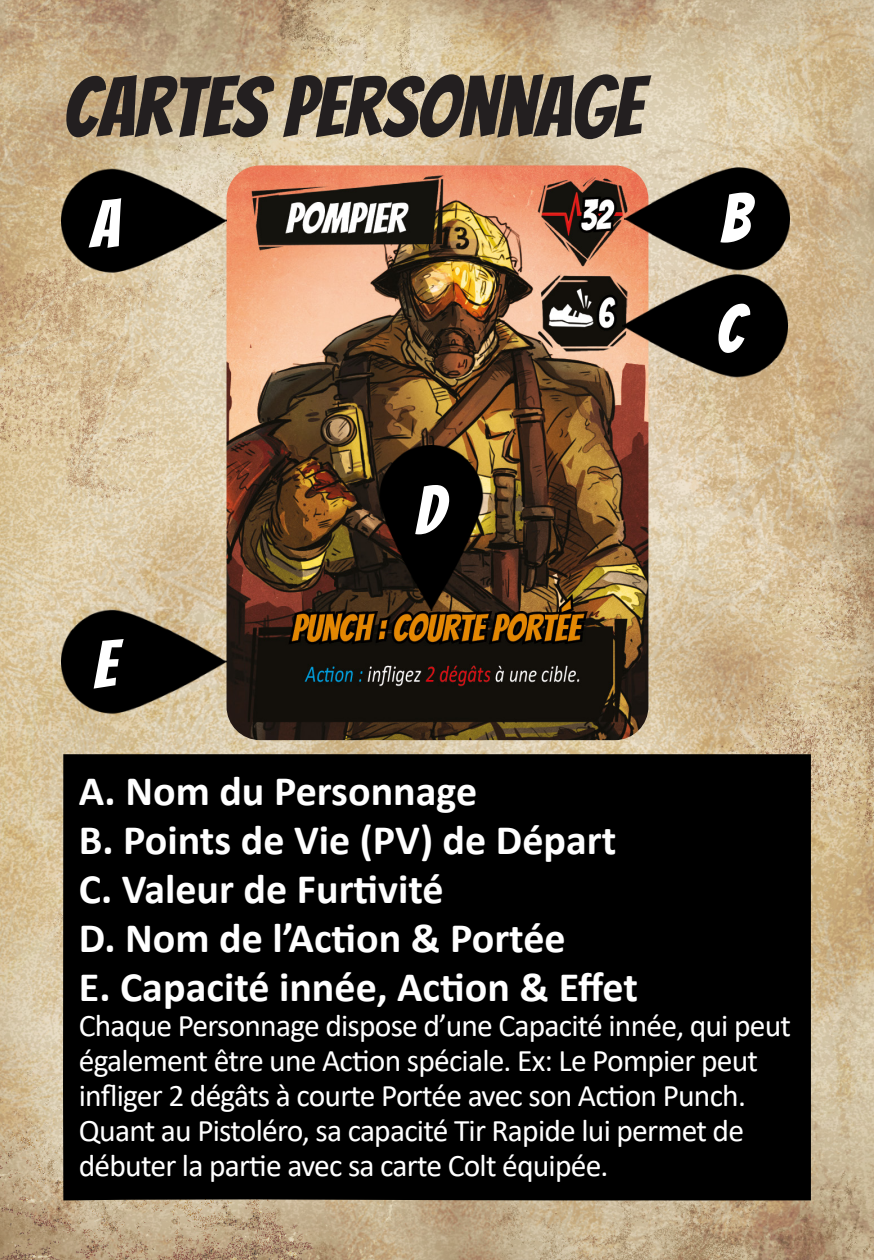
<style>
.page{position:relative;width:874px;height:1260px;background:#fff}
.page>*{position:absolute;margin:0;border:0;box-sizing:border-box;transform-origin:0 0}
.t1{font:84px "Bangers";color:#231f20}
.t2{font:67.2px "Bangers";color:#fff}
.t3{font:700 42px "Calibri";color:#fff}
.t4{font:31.5px/35px "Calibri";letter-spacing:-.025em;color:#fff}
</style>
<div class="page">
<img style="left:0;top:0;width:873px;height:1260px">
<img style="left:226px;top:165px;width:422px;height:575px">
<img style="left:61px;top:158px;width:165px;height:124px">
<img style="left:624px;top:158px;width:165px;height:124px">
<img style="left:622px;top:265px;width:165px;height:124px">
<img style="left:371px;top:445px;width:123px;height:166px">
<img style="left:61px;top:598px;width:165px;height:124px">
<svg style="left:63px;top:754px;width:747px;height:446px;background:#040403"></svg>
<p class="t1" style="left:63px;top:59px;width:580px">CARTES PERSONNAGE</p>
<p class="t2" style="left:90px;top:185px;width:31px">A</p>
<p class="t2" style="left:720px;top:180px;width:30px">B</p>
<p class="t2" style="left:93px;top:626px;width:24px">E</p>
<p class="t2" style="left:415px;top:472px;width:31px">D</p>
<p class="t2" style="left:715px;top:290px;width:29px">C</p>
<p class="t3" style="left:79px;top:761px;width:399px">A. Nom du Personnage</p>
<p class="t3" style="left:79px;top:810px;width:538px">B. Points de Vie (PV) de Départ</p>
<p class="t3" style="left:79px;top:859px;width:366px">C. Valeur de Furtivité</p>
<p class="t3" style="left:79px;top:908px;width:488px">D. Nom de l’Action &amp; Portée</p>
<p class="t3" style="left:79px;top:957px;width:560px">E. Capacité innée, Action &amp; Effet</p>
<p class="t4" style="left:79px;top:1007px;width:713px">Chaque Personnage dispose d’une Capacité innée, qui peut également être une Action spéciale. Ex: Le Pompier peut infliger 2 dégâts à courte Portée avec son Action Punch.<br>Quant au Pistoléro, sa capacité Tir Rapide lui permet de débuter la partie avec sa carte Colt équipée.</p>
</div>
